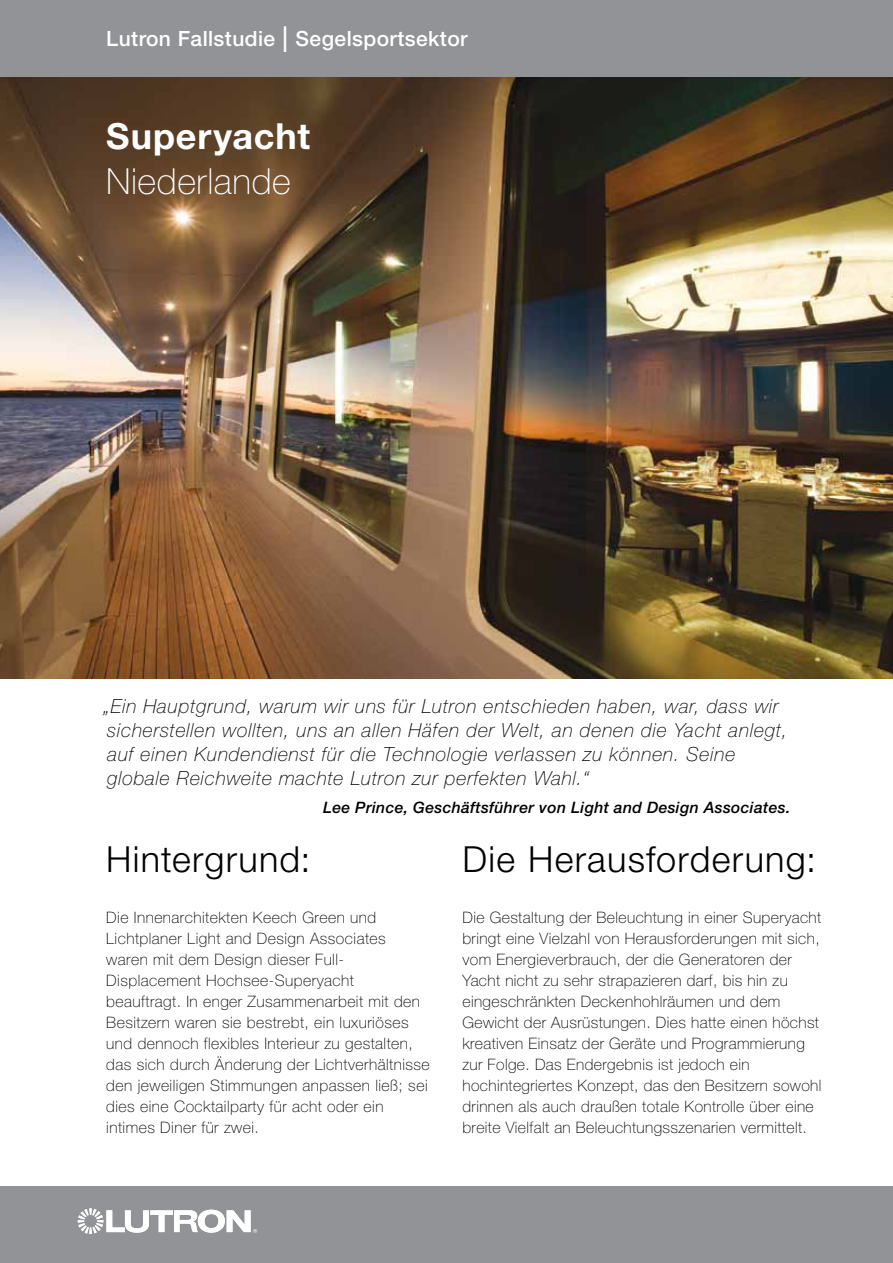
<style>
.page{position:relative;width:893px;height:1263px;background:#fff}
.page>*{position:absolute;margin:0;border:0;box-sizing:border-box;transform-origin:0 0}
.t1{font:300 36px "Helvetica Neue LT Std";letter-spacing:.035em;color:#000}
.t2{font:100 36px "Helvetica Neue LT Std";letter-spacing:.015em;color:#fff}
.t3{font:700 36px "Helvetica Neue LT Std";letter-spacing:.025em;color:#fff}
.t4{font:500 21px "Helvetica Neue LT Std";letter-spacing:.02em;color:#fff}
.t5{font:italic 100 19.5px/24px "Helvetica Neue";letter-spacing:.04em;color:#000}
.t6{font:100 15.75px/21px "Helvetica Neue LT Std";letter-spacing:.025em;color:#000}
.t7{font:italic 500 15.75px "Helvetica Neue";letter-spacing:.02em;color:#000}
.s1{font-weight:300;font-size:36px}
</style>
<div class="page">
<img style="left:0;top:77px;width:893px;height:602px">
<div style="left:0;top:0;width:893px;height:77px;background:#929396"></div>
<div style="left:0;top:1186px;width:893px;height:77px;background:#929396"></div>
<svg style="left:78px;top:1208px;width:179px;height:26px"></svg>
<h2 class="t4" style="left:106px;top:26px;width:363px">Lutron Fallstudie <span class="s1">l</span> Segelsportsektor</h2>
<h1 class="t3" style="left:106px;top:114px;width:205px">Superyacht</h1>
<h1 class="t2" style="left:106px;top:161px;width:186px">Niederlande</h1>
<p class="t5" style="left:104px;top:694px;width:685px">„Ein Hauptgrund, warum wir uns für Lutron entschieden haben, war, dass wir sicherstellen wollten, uns an allen Häfen der Welt, an denen die Yacht anlegt, auf einen Kundendienst für die Technologie verlassen zu können. Seine globale Reichweite machte Lutron zur perfekten Wahl.“</p>
<p class="t7" style="left:323px;top:798px;width:469px">Lee Prince, Geschäftsführer von Light and Design Associates.</p>
<h1 class="t1" style="left:106px;top:837px;width:206px">Hintergrund:</h1>
<p class="t6" style="left:106px;top:907px;width:325px">Die Innenarchitekten Keech Green und Lichtplaner Light and Design Associates waren mit dem Design dieser Full-Displacement Hochsee-Superyacht beauftragt. In enger Zusammenarbeit mit den Besitzern waren sie bestrebt, ein luxuriöses und dennoch flexibles Interieur zu gestalten, das sich durch Änderung der Lichtverhältnisse den jeweiligen Stimmungen anpassen ließ; sei dies eine Cocktailparty für acht oder ein intimes Diner für zwei.</p>
<h1 class="t1" style="left:462px;top:837px;width:355px">Die Herausforderung:</h1>
<p class="t6" style="left:462px;top:907px;width:361px">Die Gestaltung der Beleuchtung in einer Superyacht bringt eine Vielzahl von Herausforderungen mit sich, vom Energieverbrauch, der die Generatoren der Yacht nicht zu sehr strapazieren darf, bis hin zu eingeschränkten Deckenhohlräumen und dem Gewicht der Ausrüstungen. Dies hatte einen höchst kreativen Einsatz der Geräte und Programmierung zur Folge. Das Endergebnis ist jedoch ein hochintegriertes Konzept, das den Besitzern sowohl drinnen als auch draußen totale Kontrolle über eine breite Vielfalt an Beleuchtungsszenarien vermittelt.</p>
</div>
